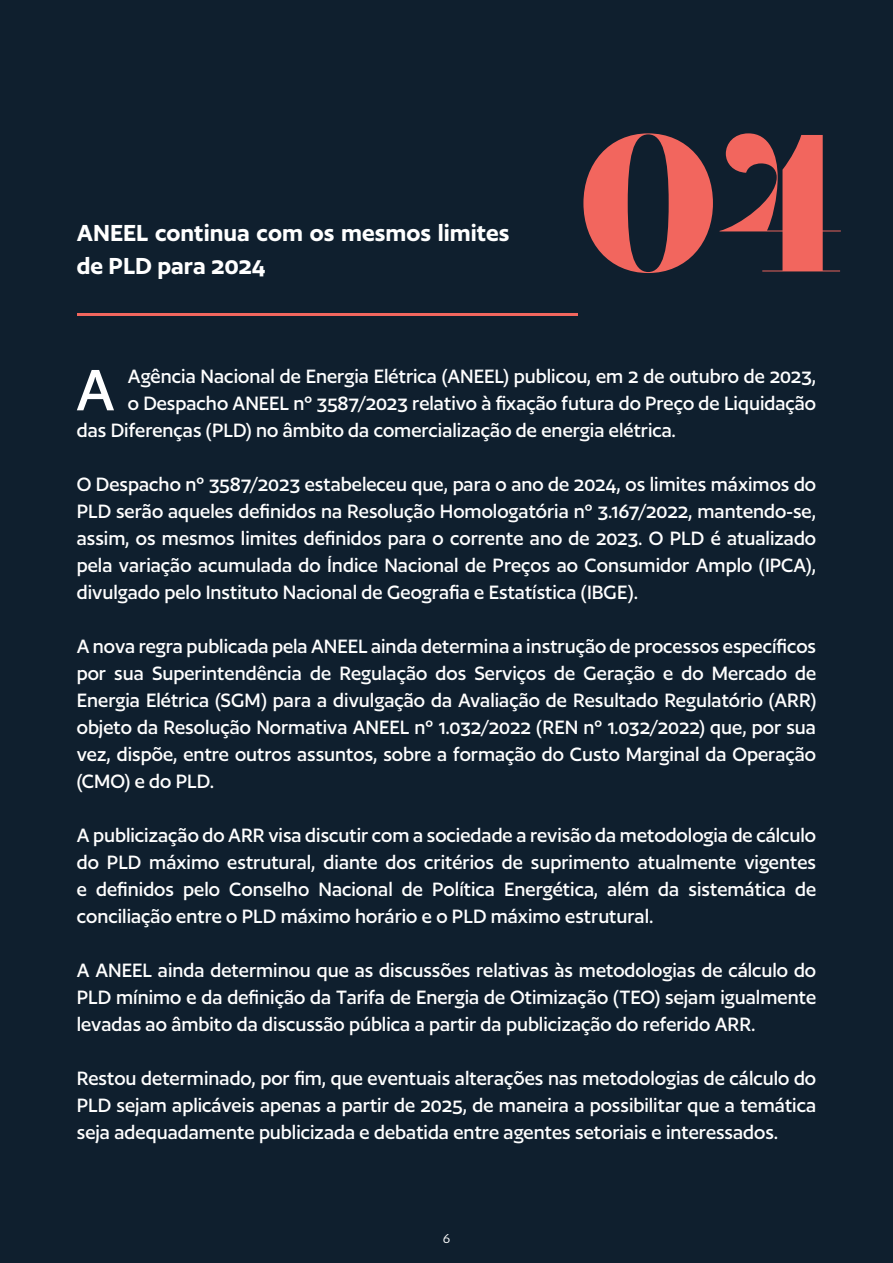
<style>
.page{position:relative;width:893px;height:1263px;background:#0f1f2e}
.page>*{position:absolute;margin:0;border:0;box-sizing:border-box;transform-origin:0 0}
.t1{font:195px "Lust Display Didone";color:#f2665e}
.t2{font:700 67.95px "Author Variable";color:#fff}
.t3{font:600 27px/32.4px "Author";color:#fff}
.t4{font:700 22.5px/27px "Author Variable";color:#fff;text-align:justify}
.t5{font:15px "Author";color:#fff}
</style>
<div class="page">
<hr style="left:77px;top:314px;width:500px;height:2px;background:#f2665e">
<p class="t3" style="left:77px;top:217px;width:434px">ANEEL continua com os mesmos limites de PLD para 2024</p>
<h1 class="t1" style="left:578px;top:80px;width:266px">04</h1>
<h2 class="t2" style="left:76px;top:354px;width:40px">A</h2>
<p class="t4" style="left:128px;top:363px;width:690px">Agência Nacional de Energia Elétrica (ANEEL) publicou, em 2 de outubro de 2023,</p>
<p class="t4" style="left:128px;top:390px;width:690px">o Despacho ANEEL nº 3587/2023 relativo à fixação futura do Preço de Liquidação</p>
<p class="t4" style="left:77px;top:417px;width:601px">das Diferenças (PLD) no âmbito da comercialização de energia elétrica.</p>
<p class="t4" style="left:77px;top:471px;width:741px">O Despacho nº 3587/2023 estabeleceu que, para o ano de 2024, os limites máximos do PLD serão aqueles definidos na Resolução Homologatória nº 3.167/2022, mantendo-se, assim, os mesmos limites definidos para o corrente ano de 2023. O PLD é atualizado pela variação acumulada do Índice Nacional de Preços ao Consumidor Amplo (IPCA), divulgado pelo Instituto Nacional de Geografia e Estatística (IBGE).</p>
<p class="t4" style="left:77px;top:633px;width:741px">A nova regra publicada pela ANEEL ainda determina a instrução de processos específicos por sua Superintendência de Regulação dos Serviços de Geração e do Mercado de Energia Elétrica (SGM) para a divulgação da Avaliação de Resultado Regulatório (ARR) objeto da Resolução Normativa ANEEL nº 1.032/2022 (REN nº 1.032/2022) que, por sua vez, dispõe, entre outros assuntos, sobre a formação do Custo Marginal da Operação (CMO) e do PLD.</p>
<p class="t4" style="left:77px;top:822px;width:741px">A publicização do ARR visa discutir com a sociedade a revisão da metodologia de cálculo do PLD máximo estrutural, diante dos critérios de suprimento atualmente vigentes e definidos pelo Conselho Nacional de Política Energética, além da sistemática de conciliação entre o PLD máximo horário e o PLD máximo estrutural.</p>
<p class="t4" style="left:77px;top:957px;width:741px">A ANEEL ainda determinou que as discussões relativas às metodologias de cálculo do PLD mínimo e da definição da Tarifa de Energia de Otimização (TEO) sejam igualmente levadas ao âmbito da discussão pública a partir da publicização do referido ARR.</p>
<p class="t4" style="left:77px;top:1065px;width:741px">Restou determinado, por fim, que eventuais alterações nas metodologias de cálculo do PLD sejam aplicáveis apenas a partir de 2025, de maneira a possibilitar que a temática seja adequadamente publicizada e debatida entre agentes setoriais e interessados.</p>
<p class="t5" style="left:443px;top:1231px;width:9px">6</p>
</div>
